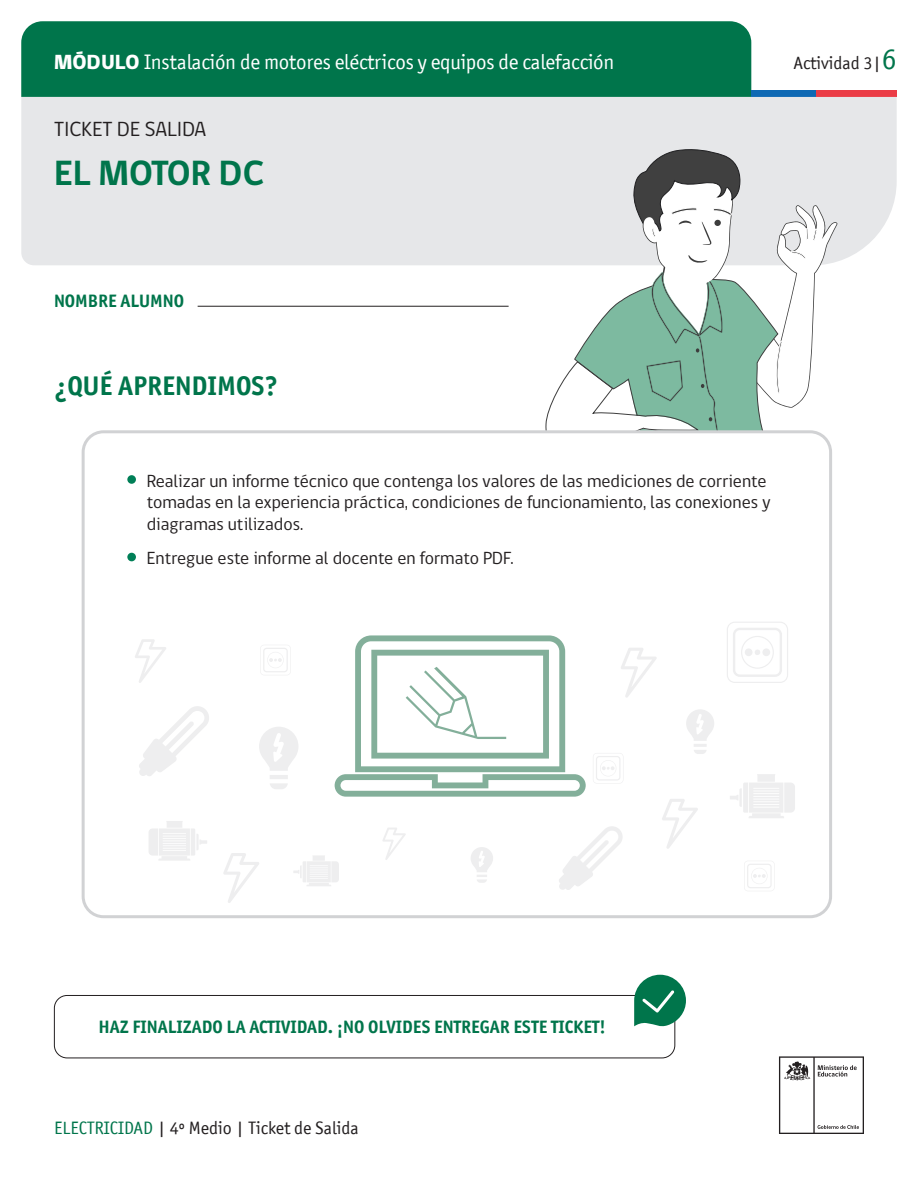
<style>
.page{position:relative;width:918px;height:1188px;background:#fff}
.page>*{position:absolute;margin:0;border:0;box-sizing:border-box;transform-origin:0 0}
.t1{font:700 36px "gob CL";color:#00754b}
.t2{font:700 27px "Officina San ITC";color:#00754b}
.t3{font:21px "Officina San ITC";letter-spacing:-.01em;color:#fff}
.t4{font:21px "gob CL";color:#231f20}
.t5{font:18px/21.6px "gob CL";color:#231f20}
.t6{font:700 18px "Officina San ITC";color:#00754b}
.t7{font:18px "Officina San ITC";color:#231f20}
.s1{font-family:"gob CL";font-weight:800}
.s2{font-size:30px;color:#00754b}
.s3{color:#00754b}
</style>
<div class="page">
<svg style="left:779px;top:1056px;width:85px;height:78px"></svg>
<div style="left:21px;top:21px;width:730px;height:76px;background:#00754b"></div>
<div style="left:751px;top:90px;width:65px;height:7px;background:#0f69b4"></div>
<div style="left:816px;top:90px;width:81px;height:7px;background:#eb3c46"></div>
<div style="left:21px;top:97px;width:876px;height:168px;background:#e6e7e9"></div>
<hr style="left:198px;top:306px;width:311px;height:1px;background:#231f20">
<div style="left:54px;top:995px;width:621px;height:63px;border:1px solid #231f20;border-radius:13px"></div>
<svg style="left:634px;top:975px;width:52px;height:53px"></svg>
<svg style="left:545px;top:149px;width:292px;height:292px"></svg>
<div style="left:83px;top:432px;width:748px;height:485px;background:#fff;border-radius:20px"></div>
<div style="left:82px;top:430px;width:750px;height:488px;border:3px solid #d1d2d4;border-radius:20px"></div>
<svg style="left:686px;top:709px;width:28px;height:45px"></svg>
<svg style="left:270px;top:783px;width:18px;height:6px"></svg>
<hr style="left:270px;top:775px;width:18px;height:4px;background:#eeeeef">
<svg style="left:259px;top:727px;width:39px;height:44px"></svg>
<svg style="left:471px;top:847px;width:22px;height:36px"></svg>
<svg style="left:559px;top:826px;width:64px;height:64px"></svg>
<svg style="left:139px;top:706px;width:70px;height:70px"></svg>
<svg style="left:662px;top:799px;width:36px;height:50px"></svg>
<svg style="left:223px;top:853px;width:36px;height:50px"></svg>
<svg style="left:621px;top:648px;width:36px;height:50px"></svg>
<svg style="left:135px;top:639px;width:31px;height:44px"></svg>
<svg style="left:383px;top:828px;width:23px;height:32px"></svg>
<svg style="left:730px;top:774px;width:65px;height:44px"></svg>
<svg style="left:149px;top:821px;width:58px;height:40px"></svg>
<svg style="left:293px;top:856px;width:46px;height:30px"></svg>
<svg style="left:727px;top:622px;width:61px;height:61px"></svg>
<div style="left:762px;top:648px;width:8px;height:8px;background:#eeeeef;border-radius:50%"></div>
<div style="left:745px;top:648px;width:8px;height:8px;background:#eeeeef;border-radius:50%"></div>
<svg style="left:593px;top:753px;width:30px;height:30px"></svg>
<svg style="left:744px;top:861px;width:30px;height:30px"></svg>
<svg style="left:262px;top:645px;width:27px;height:30px"></svg>
<div style="left:127px;top:475px;width:9px;height:9px;background:#007f57;border-radius:50%"></div>
<div style="left:127px;top:553px;width:9px;height:8px;background:#007f57;border-radius:50%"></div>
<svg style="left:335px;top:635px;width:251px;height:162px"></svg>
<p class="t3" style="left:54px;top:50px;width:562px"><span class="s1">MÓDULO</span> Instalación de motores eléctricos y equipos de calefacción</p>
<p class="t7" style="left:794px;top:53px;width:105px">Actividad 3|<span class="s2">6</span></p>
<p class="t4" style="left:54px;top:114px;width:154px">TICKET DE SALIDA</p>
<p class="t1" style="left:54px;top:148px;width:212px">EL MOTOR DC</p>
<p class="t6" style="left:54px;top:289px;width:132px">NOMBRE ALUMNO</p>
<p class="t2" style="left:54px;top:369px;width:226px">¿QUÉ APRENDIMOS?</p>
<p class="t5" style="left:147px;top:470px;width:625px">Realizar un informe técnico que contenga los valores de las mediciones de corriente tomadas en la experiencia práctica, condiciones de funcionamiento, las conexiones y diagramas utilizados.</p>
<p class="t5" style="left:147px;top:548px;width:368px">Entregue este informe al docente en formato PDF.</p>
<p class="t6" style="left:98px;top:1016px;width:509px">HAZ FINALIZADO LA ACTIVIDAD. ¡NO OLVIDES ENTREGAR ESTE TICKET!</p>
<p class="t7" style="left:54px;top:1118px;width:306px"><span class="s3">ELECTRICIDAD</span> | 4º Medio | Ticket de Salida</p>
</div>
